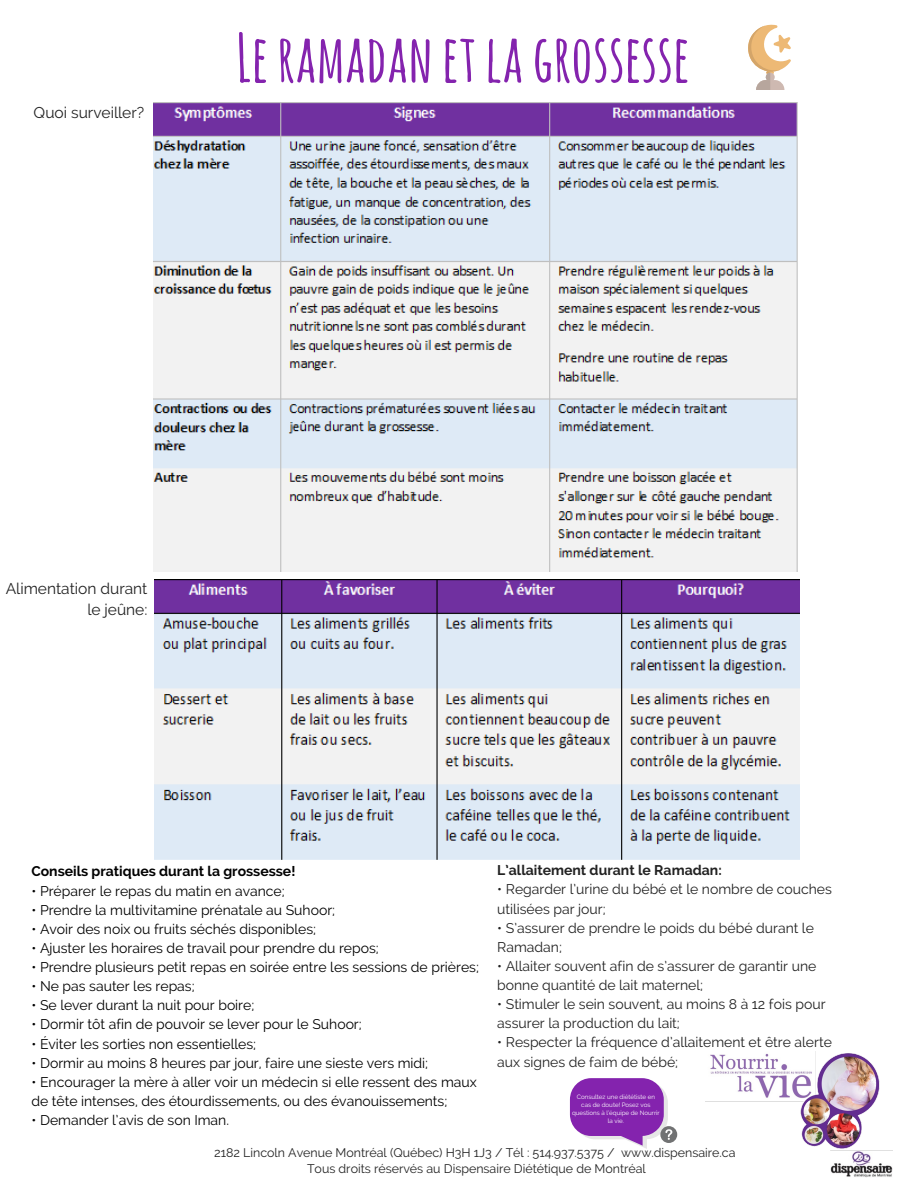
<style>
.page{position:relative;width:918px;height:1188px;background:#fff}
.page>*{position:absolute;margin:0;border:0;box-sizing:border-box;transform-origin:0 0}
.t1{font:700 65.4px "Amatic SC";color:#8423ae}
.t2{font:15.6px/21.3px "Raleway";color:#222;text-align:right}
.t3{font:13.95px/19.2px "Raleway";color:#000}
.t4{font:13.95px/19.2px "Raleway";color:#222}
.t5{font:700 13.95px "Raleway";color:#000}
.t6{font:700 13.95px "Raleway";color:#222}
.t7{font:12.45px/16.8px "Raleway";color:#222;text-align:center}
.t8{font:6.15px/7.8px "Raleway";color:#fff;text-align:center}
</style>
<div class="page">
<img style="left:705px;top:1052px;width:187px;height:126px">
<svg style="left:748px;top:25px;width:43px;height:65px"></svg>
<img style="left:153px;top:102px;width:645px;height:470px">
<svg style="left:574px;top:1081px;width:94px;height:58px"></svg>
<div style="left:570px;top:1078px;width:94px;height:58px;background:#8423ae;border-radius:21px"></div>
<div style="left:660px;top:1126px;width:17px;height:17px;background:#717273;border-radius:50%"></div>
<svg style="left:665px;top:1129px;width:7px;height:11px"></svg>
<img style="left:154px;top:579px;width:646px;height:281px">
<p class="t2" style="left:34px;top:102px;width:112px">Quoi surveiller?</p>
<h1 class="t1" style="left:236px;top:16px;width:455px">Le ramadanet lagrossesse</h1>
<p class="t2" style="left:6px;top:578px;width:143px">Alimentation durant le jeûne:</p>
<p class="t6" style="left:497px;top:862px;width:226px">L’allaitement durant le Ramadan:</p>
<p class="t4" style="left:497px;top:880px;width:336px">• Regarder l’urine du bébé et le nombre de couches utilisées par jour;</p>
<p class="t4" style="left:497px;top:918px;width:318px">• S’assurer de prendre le poids du bébé durant le<br>Ramadan;</p>
<p class="t4" style="left:497px;top:956px;width:321px">• Allaiter souvent afin de s’assurer de garantir une bonne quantité de lait maternel;</p>
<p class="t4" style="left:497px;top:995px;width:330px">• Stimuler le sein souvent, au moins 8 à 12 fois pour assurer la production du lait;</p>
<p class="t4" style="left:497px;top:1033px;width:336px">• Respecter la fréquence d’allaitement et être alerte aux signes de faim de bébé;</p>
<p class="t8" style="left:572px;top:1093px;width:89px">Consultez une diététiste en cas de doute! Posez vos questions à l’équipe de Nourrir la vie.</p>
<p class="t5" style="left:32px;top:863px;width:265px">Conseils pratiques durant la grossesse!</p>
<p class="t3" style="left:32px;top:881px;width:255px">• Préparer le repas du matin en avance;</p>
<p class="t3" style="left:32px;top:900px;width:305px">• Prendre la multivitamine prénatale au Suhoor;</p>
<p class="t3" style="left:32px;top:919px;width:286px">• Avoir des noix ou fruits séchés disponibles;</p>
<p class="t3" style="left:32px;top:938px;width:349px">• Ajuster les horaires de travail pour prendre du repos;</p>
<p class="t3" style="left:32px;top:957px;width:449px">• Prendre plusieurs petit repas en soirée entre les sessions de prières;</p>
<p class="t3" style="left:32px;top:977px;width:165px">• Ne pas sauter les repas;</p>
<p class="t3" style="left:32px;top:996px;width:224px">• Se lever durant la nuit pour boire;</p>
<p class="t3" style="left:32px;top:1015px;width:332px">• Dormir tôt afin de pouvoir se lever pour le Suhoor;</p>
<p class="t3" style="left:32px;top:1034px;width:226px">• Éviter les sorties non essentielles;</p>
<p class="t3" style="left:32px;top:1053px;width:398px">• Dormir au moins 8 heures par jour, faire une sieste vers midi;</p>
<p class="t3" style="left:32px;top:1072px;width:447px">• Encourager la mère à aller voir un médecin si elle ressent des maux de tête intenses, des étourdissements, ou des évanouissements;</p>
<p class="t3" style="left:32px;top:1110px;width:199px">• Demander l’avis de son Iman.</p>
<p class="t7" style="left:214px;top:1144px;width:523px">2182 Lincoln Avenue Montréal (Québec) H3H 1J3 / Tél : 514.937.5375 / www.dispensaire.ca<br>Tous droits réservés au Dispensaire Diététique de Montréal</p>
</div>
